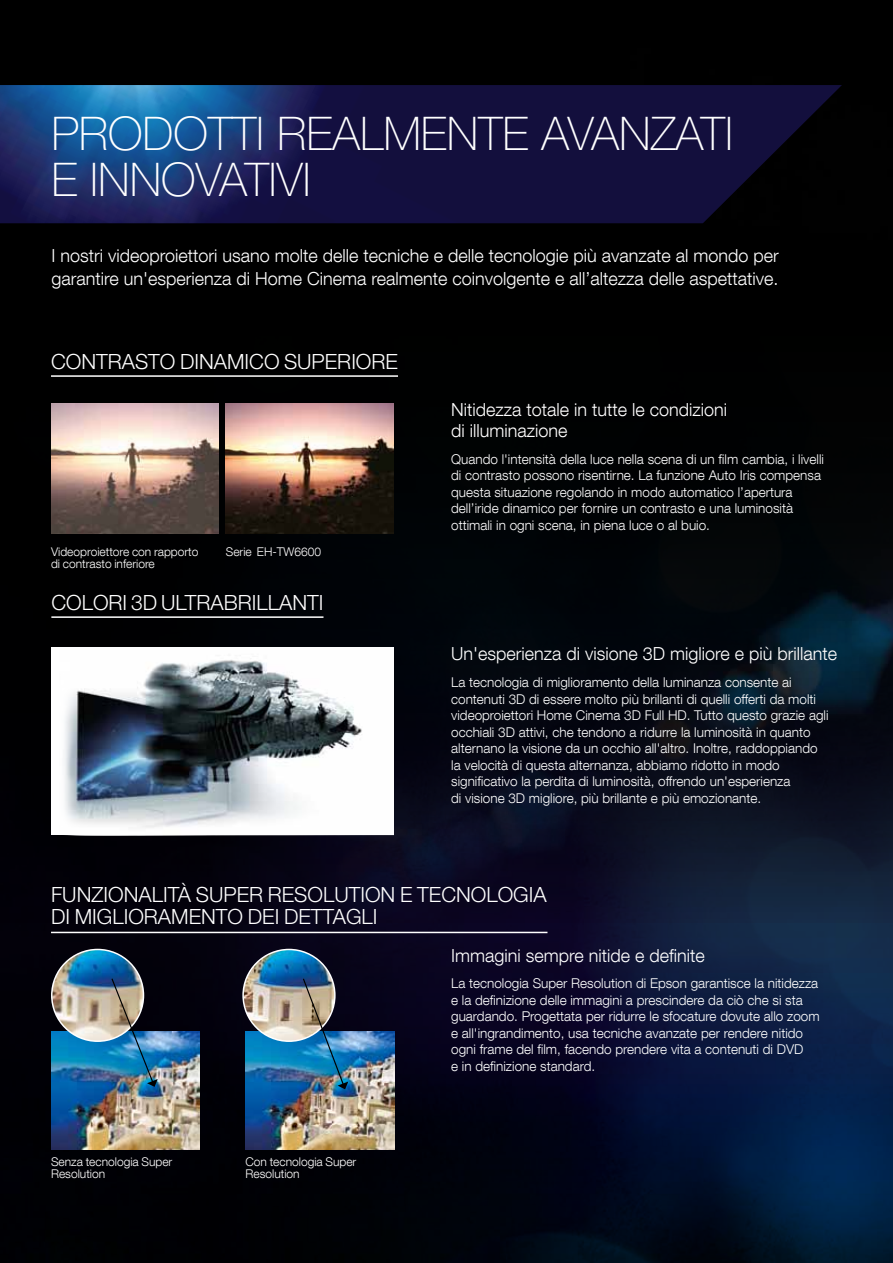
<style>
.page{position:relative;width:893px;height:1263px;background:#fff}
.page>*{position:absolute;margin:0;border:0;box-sizing:border-box;transform-origin:0 0}
.t1{font:100 46.5px/46.5px "Helvetica Neue";color:#fff}
.t2{font:300 21px "Helvetica Neue LT Std";color:#fff}
.t3{font:300 18px/21px "Helvetica Neue LT Com";color:#fff}
.t4{font:300 13.5px/16.5px "Helvetica Neue LT Com";color:#fff}
.t5{font:300 12px/12px "Helvetica Neue LT Com";color:#fff}
</style>
<div class="page">
<img style="left:0;top:922px;width:893px;height:341px">
<img style="left:0;top:0;width:893px;height:922px">
<img style="left:51px;top:1032px;width:149px;height:117px">
<img style="left:245px;top:1032px;width:149px;height:117px">
<img style="left:52px;top:949px;width:91px;height:92px;border-radius:46px">
<div style="left:51px;top:949px;width:93px;height:93px;border:2px solid #fff;border-radius:50%"></div>
<img style="left:243px;top:949px;width:92px;height:92px;border-radius:46px">
<div style="left:242px;top:949px;width:94px;height:93px;border:2px solid #fff;border-radius:50%"></div>
<img style="left:302px;top:977px;width:46px;height:112px">
<img style="left:110px;top:977px;width:48px;height:110px">
<hr style="left:51px;top:375px;width:347px;height:2px;background:#fff">
<hr style="left:51px;top:616px;width:272px;height:2px;background:#fff">
<hr style="left:51px;top:932px;width:496px;height:1px;background:#fff">
<div style="left:51px;top:648px;width:343px;height:187px;background:#fff"></div>
<img style="left:64px;top:660px;width:298px;height:168px">
<img style="left:51px;top:403px;width:168px;height:130px">
<img style="left:226px;top:403px;width:168px;height:130px">
<img style="left:0;top:85px;width:842px;height:138px">
<h1 class="t1" style="left:51px;top:110px;width:677px">PRODOTTI REALMENTE AVANZATI<br>E INNOVATIVI</h1>
<h3 class="t3" style="left:51px;top:244px;width:729px;line-height:22.5px">I nostri videoproiettori usano molte delle tecniche e delle tecnologie più avanzate al mondo per garantire un'esperienza di Home Cinema realmente coinvolgente e all’altezza delle aspettative.</h3>
<h2 class="t2" style="left:51px;top:349px;width:348px">CONTRASTO DINAMICO SUPERIORE</h2>
<p class="t5" style="left:51px;top:545px;width:149px">Videoproiettore con rapporto di contrasto inferiore</p>
<p class="t5" style="left:226px;top:545px;width:97px">Serie EH-TW6600</p>
<h2 class="t2" style="left:51px;top:590px;width:274px">COLORI 3D ULTRABRILLANTI</h2>
<h3 class="t3" style="left:451px;top:399px;width:278px">Nitidezza totale in tutte le condizioni di illuminazione</h3>
<p class="t4" style="left:451px;top:451px;width:374px">Quando l'intensità della luce nella scena di un film cambia, i livelli di contrasto possono risentirne. La funzione Auto Iris compensa questa situazione regolando in modo automatico l’apertura dell’iride dinamico per fornire un contrasto e una luminosità ottimali in ogni scena, in piena luce o al buio.</p>
<h3 class="t3" style="left:451px;top:643px;width:388px">Un'esperienza di visione 3D migliore e più brillante</h3>
<p class="t4" style="left:451px;top:674px;width:379px">La tecnologia di miglioramento della luminanza consente ai contenuti 3D di essere molto più brillanti di quelli offerti da molti videoproiettori Home Cinema 3D Full HD. Tutto questo grazie agli occhiali 3D attivi, che tendono a ridurre la luminosità in quanto alternano la visione da un occhio all'altro. Inoltre, raddoppiando la velocità di questa alternanza, abbiamo ridotto in modo significativo la perdita di luminosità, offrendo un'esperienza<br>di visione 3D migliore, più brillante e più emozionante.</p>
<h2 class="t2" style="left:51px;top:881px;width:65px">FUNZIONALIT</h2>
<h2 class="t2" style="left:178px;top:881px;width:46px">À SUPER</h2>
<h2 class="t2" style="left:268px;top:881px;width:28px">RESOLUTION</h2>
<h2 class="t2" style="left:400px;top:881px;width:32px">E TECNOLO</h2>
<h2 class="t2" style="left:513px;top:881px;width:25px">GIA</h2>
<h2 class="t2" style="left:51px;top:904px;width:76px">DI MIGLIORAMENTO</h2>
<h2 class="t2" style="left:248px;top:904px;width:11px">DEI</h2>
<h2 class="t2" style="left:284px;top:904px;width:14px">DETTA</h2>
<h2 class="t2" style="left:346px;top:904px;width:23px">GLI</h2>
<p class="t5" style="left:51px;top:1155px;width:123px">Senza tecnologia Super<br>Resolution</p>
<p class="t5" style="left:245px;top:1155px;width:112px">Con tecnologia Super<br>Resolution</p>
<h3 class="t3" style="left:451px;top:944px;width:255px">Immagini sempre nitide e definite</h3>
<p class="t4" style="left:451px;top:975px;width:370px">La tecnologia Super Resolution di Epson garantisce la nitidezza e la definizione delle immagini a prescindere da ciò che si sta guardando. Progettata per ridurre le sfocature dovute allo zoom e all'ingrandimento, usa tecniche avanzate per rendere nitido ogni frame del film, facendo prendere vita a contenuti di DVD<br>e in definizione standard.</p>
</div>
